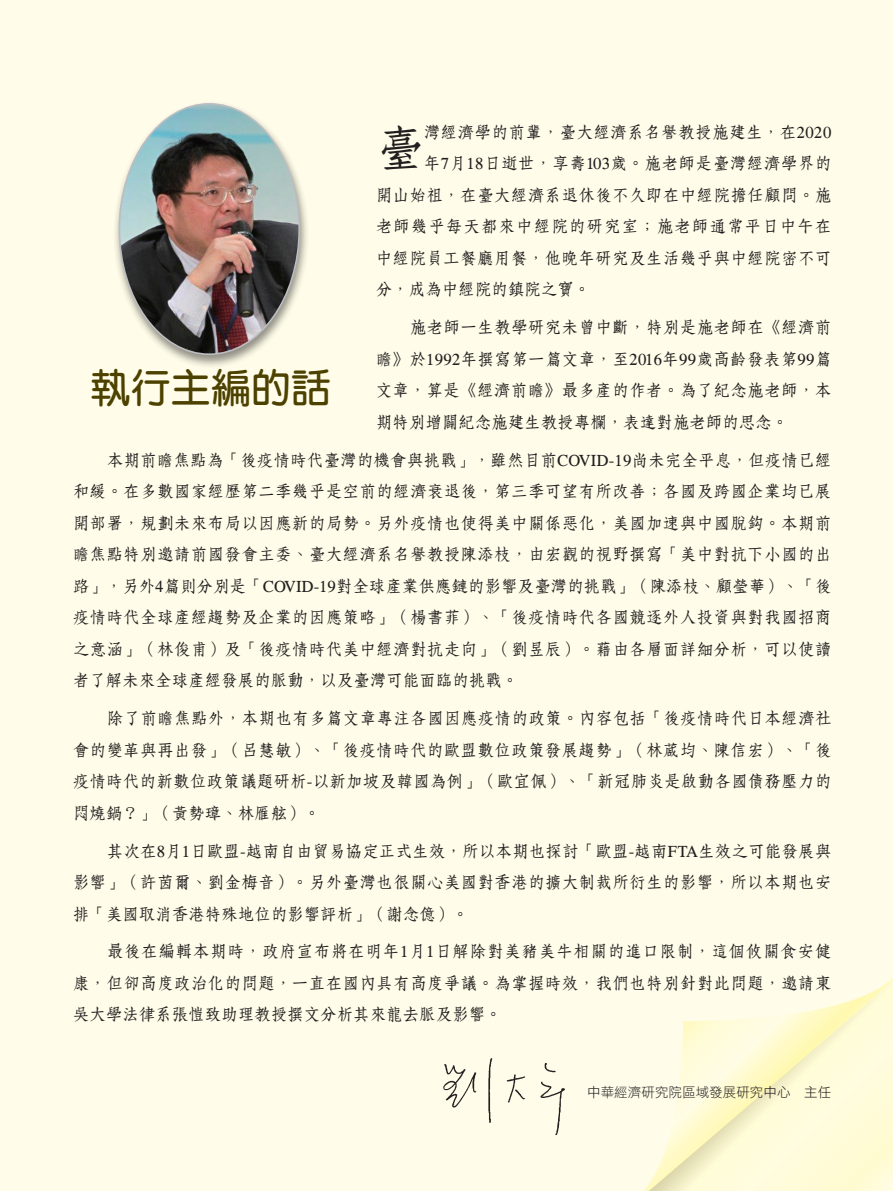
<style>
.page{position:relative;width:893px;height:1191px;background:#fffde9}
.page>*{position:absolute;margin:0;border:0;box-sizing:border-box;transform-origin:0 0}
.內文{font:48px "DF Fang Song Std W6";color:#231f20}
.內文-2{font:700 39.9px "AR Yuan B5";letter-spacing:.005em;color:#4d4100}
.內文-3{font:16.5px/31.5px "DF Fang Song Std W6";letter-spacing:.02em;color:#231f20;text-align:justify}
.內文-4{font:16.5px "DF Fang Song Std W6";letter-spacing:.065em;color:#231f20}
.內文-5{font:16.5px "DF Fang Song Std W6";color:#231f20}
.內文-6{font:13.5px "DF Li Hei Std W3";letter-spacing:.005em;color:#231f20}
.s1{font-family:"Cg Times"}
.s2{font-family:"DF Ming Std W5"}
</style>
<div class="page">
<svg style="left:644px;top:978px;width:249px;height:213px;background:#fdfad9"></svg>
<div style="left:112px;top:100px;width:198px;height:269px;background:#231f20;opacity:.5"></div>
<img style="left:119px;top:104px;width:180px;height:250px">
<img style="left:437px;top:1054px;width:135px;height:85px">
<p class="內文" style="left:376px;top:122px;width:50px">臺</p>
<p class="內文-3" style="left:424px;top:116px;width:409px">灣經濟學的前輩，臺大經濟系名譽教授施建生，在<span class="s1">2020</span></p>
<p class="內文-3" style="left:424px;top:147px;width:409px">年<span class="s1">7</span>月<span class="s1">18</span>日逝世，享壽<span class="s1">103</span>歲。施老師是臺灣經濟學界的</p>
<p class="內文-3" style="left:376px;top:179px;width:457px">開山始祖，在臺大經濟系退休後不久即在中經院擔任顧問。施</p>
<p class="內文-4" style="left:376px;top:217px;width:457px">老師幾乎每天都來中經院的研究室；施老師通常平日中午在</p>
<p class="內文-3" style="left:376px;top:242px;width:457px">中經院員工餐廳用餐，他晚年研究及生活幾乎與中經院密不可</p>
<p class="內文-5" style="left:376px;top:280px;width:216px">分，成為中經院的鎮院之寶。</p>
<p class="內文-3" style="left:376px;top:311px;width:457px;text-indent:34px">施老師一生教學研究未曾中斷，特別是施老師在《經濟前瞻》於<span class="s1">1992</span>年撰寫第一篇文章，至<span class="s1">2016</span>年<span class="s1">99</span>歲高齡發表第<span class="s1">99</span>篇文章，算是《經濟前瞻》最多產的作者。為了紀念施老師，本期特別增闢紀念施建生教授專欄，表達對施老師的思念。</p>
<p class="內文-3" style="left:73px;top:444px;width:760px;text-indent:34px">本期前瞻焦點為「後疫情時代臺灣的機會與挑戰」，雖然目前<span class="s1">COVID-19</span>尚未完全平息，但疫情已經和緩。在多數國家經歷第二季幾乎是空前的經濟衰退後，第三季可望有所改善；各國及跨國企業均已展開部署，規劃未來布局以因應新的局勢。另外疫情也使得美中關係惡化，美國加速與中國脫鈎。本期前瞻焦點特別邀請前國發會主委、臺大經濟系名譽教授陳添枝，由宏觀的視野撰寫「美中對抗下小國的出路」，另外<span class="s1">4</span>篇則分別是「<span class="s1">COVID-19</span>對全球產業供應鏈的影響及臺灣的挑戰」（陳添枝、顧瑩華）、「後疫情時代全球產經趨勢及企業的因應策略」（楊書菲）、「後疫情時代各國競逐外人投資與對我國招商之意涵」（林俊甫）及「後疫情時代美中經濟對抗走向」（劉昱辰）。藉由各層面詳細分析，可以使讀者了解未來全球產經發展的脈動，以及臺灣可能面臨的挑戰。</p>
<p class="內文-3" style="left:73px;top:702px;width:760px;text-indent:34px">除了前瞻焦點外，本期也有多篇文章專注各國因應疫情的政策。內容包括「後疫情時代日本經濟社會的變革與再出發」（呂慧敏）、「後疫情時代的歐盟數位政策發展趨勢」（林蒧均、陳信宏）、「後疫情時代的新數位政策議題研析<span class="s1">-</span>以新加坡及韓國為例」（歐宜佩）、「新冠肺炎是啟動各國債務壓力的悶燒鍋<span class="s2">？</span>」（黃勢璋、林雁舷）。</p>
<p class="內文-3" style="left:73px;top:834px;width:760px;text-indent:34px">其次在<span class="s1">8</span>月<span class="s1">1</span>日歐盟<span class="s1">-</span>越南自由貿易協定正式生效，所以本期也探討「歐盟<span class="s1">-</span>越南<span class="s1">FTA</span>生效之可能發展與影響」（許茵爾、劉金梅音）。另外臺灣也很關心美國對香港的擴大制裁所衍生的影響，所以本期也安排「美國取消香港特殊地位的影響評析」（謝念億）。</p>
<p class="內文-3" style="left:73px;top:935px;width:760px;text-indent:34px">最後在編輯本期時，政府宣布將在明年<span class="s1">1</span>月<span class="s1">1</span>日解除對美豬美牛相關的進口限制，這個攸關食安健康，但卻高度政治化的問題，一直在國內具有高度爭議。為掌握時效，我們也特別針對此問題，邀請東吳大學法律系張愷致助理教授撰文分析其來龍去脈及影響。</p>
<p class="內文-2" style="left:91px;top:368px;width:242px">執行主編的話</p>
<p class="內文-6" style="left:587px;top:1084px;width:246px">中華經濟研究院區域發展研究中心　主任</p>
</div>
